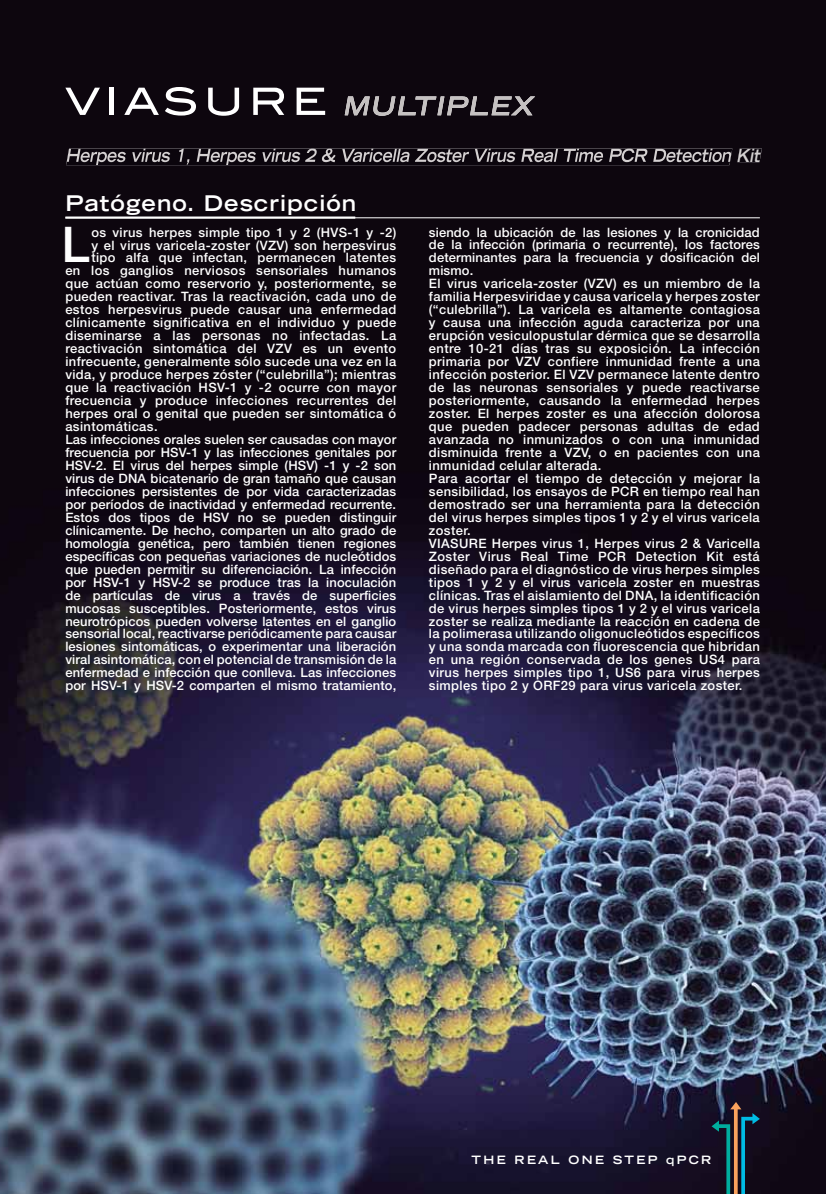
<style>
.page{position:relative;width:826px;height:1194px;background:#fff}
.page>*{position:absolute;margin:0;border:0;box-sizing:border-box;transform-origin:0 0}
.t1{font:500 49.35px "Helvetica Neue";color:#fff}
.t2{font:700 expanded 21.6px "Trade Gothic LT Std";letter-spacing:.05em;color:#fff}
.t3{font:italic 700 expanded 18px "Trade Gothic LT Std";color:#d4d0d1;scale:.84 1}
.t4{font:500 12.9px/12.9px "Helvetica Neue";letter-spacing:.03em;color:#fff}
.t5{font:500 12.9px "Helvetica Neue";letter-spacing:.01em;color:#fff}
.t6{font:700 expanded 11.55px "Trade Gothic LT Std";letter-spacing:.2em;color:#fff}
</style>
<div class="page">
<img style="left:0;top:0;width:826px;height:1194px">
<svg style="left:65px;top:88px;width:35px;height:27px"></svg>
<hr style="left:110px;top:88px;width:4px;height:27px;background:#fff">
<svg style="left:124px;top:88px;width:35px;height:27px"></svg>
<svg style="left:165px;top:87px;width:31px;height:29px"></svg>
<svg style="left:208px;top:88px;width:31px;height:28px"></svg>
<svg style="left:253px;top:88px;width:31px;height:27px"></svg>
<svg style="left:296px;top:88px;width:29px;height:27px"></svg>
<img style="left:66px;top:148px;width:666px;height:17px">
<img style="left:67px;top:148px;width:180px;height:17px">
<img style="left:737px;top:148px;width:25px;height:14px">
<img style="left:345px;top:96px;width:190px;height:20px">
<svg style="left:711px;top:1102px;width:48px;height:92px;background:#24333e"></svg>
<hr style="left:65px;top:216px;width:290px;height:3px;background:#fff">
<hr style="left:65px;top:217px;width:694px;height:1px;background:#fff">
<h2 class="t2" style="left:65px;top:195px;width:292px">Patógeno. Descripción</h2>
<h1 class="t1" style="left:62px;top:227px;width:30px">L</h1>
<p class="t4" style="left:91px;top:227px;width:306px">os virus herpes simple tipo 1 y 2 (HVS-1 y -2)</p>
<p class="t4" style="left:91px;top:240px;width:306px">y el virus varicela-zoster (VZV) son herpesvirus</p>
<p class="t4" style="left:91px;top:253px;width:306px">tipo alfa que infectan, permanecen latentes</p>
<p class="t4" style="left:65px;top:266px;width:332px">en los ganglios nerviosos sensoriales humanos</p>
<p class="t4" style="left:65px;top:279px;width:332px">que actúan como reservorio y, posteriormente, se</p>
<p class="t4" style="left:65px;top:292px;width:332px">pueden reactivar. Tras la reactivación, cada uno de</p>
<p class="t4" style="left:65px;top:304px;width:332px">estos herpesvirus puede causar una enfermedad</p>
<p class="t4" style="left:65px;top:317px;width:332px">clínicamente significativa en el individuo y puede</p>
<p class="t4" style="left:65px;top:330px;width:332px">diseminarse a las personas no infectadas. La</p>
<p class="t4" style="left:65px;top:343px;width:332px">reactivación sintomática del VZV es un evento</p>
<p class="t4" style="left:65px;top:356px;width:332px">infrecuente, generalmente sólo sucede una vez en la</p>
<p class="t4" style="left:65px;top:369px;width:332px">vida, y produce herpes zóster (“culebrilla”); mientras</p>
<p class="t4" style="left:65px;top:382px;width:332px">que la reactivación HSV-1 y -2 ocurre con mayor</p>
<p class="t4" style="left:65px;top:395px;width:332px">frecuencia y produce infecciones recurrentes del</p>
<p class="t4" style="left:65px;top:408px;width:332px">herpes oral o genital que pueden ser sintomática ó</p>
<p class="t4" style="left:65px;top:421px;width:94px">asintomáticas.</p>
<p class="t5" style="left:65px;top:435px;width:332px">Las infecciones orales suelen ser causadas con mayor</p>
<p class="t5" style="left:65px;top:448px;width:332px">frecuencia por HSV-1 y las infecciones genitales por</p>
<p class="t5" style="left:65px;top:461px;width:332px">HSV-2. El virus del herpes simple (HSV) -1 y -2 son</p>
<p class="t5" style="left:65px;top:474px;width:332px">virus de DNA bicatenario de gran tamaño que causan</p>
<p class="t5" style="left:65px;top:487px;width:332px">infecciones persistentes de por vida caracterizadas</p>
<p class="t5" style="left:65px;top:500px;width:332px">por períodos de inactividad y enfermedad recurrente.</p>
<p class="t5" style="left:65px;top:513px;width:332px">Estos dos tipos de HSV no se pueden distinguir</p>
<p class="t5" style="left:65px;top:525px;width:332px">clínicamente. De hecho, comparten un alto grado de</p>
<p class="t5" style="left:65px;top:538px;width:332px">homología genética, pero también tienen regiones</p>
<p class="t5" style="left:65px;top:551px;width:332px">específicas con pequeñas variaciones de nucleótidos</p>
<p class="t5" style="left:65px;top:564px;width:332px">que pueden permitir su diferenciación. La infección</p>
<p class="t5" style="left:65px;top:577px;width:332px">por HSV-1 y HSV-2 se produce tras la inoculación</p>
<p class="t5" style="left:65px;top:590px;width:332px">de partículas de virus a través de superficies</p>
<p class="t5" style="left:65px;top:603px;width:332px">mucosas susceptibles. Posteriormente, estos virus</p>
<p class="t5" style="left:65px;top:616px;width:332px">neurotrópicos pueden volverse latentes en el ganglio</p>
<p class="t5" style="left:65px;top:629px;width:332px">sensorial local, reactivarse periódicamente para causar</p>
<p class="t5" style="left:65px;top:642px;width:332px">lesiones sintomáticas, o experimentar una liberación</p>
<p class="t5" style="left:65px;top:655px;width:332px">viral asintomática, con el potencial de transmisión de la</p>
<p class="t5" style="left:65px;top:668px;width:332px">enfermedad e infección que conlleva. Las infecciones</p>
<p class="t5" style="left:65px;top:681px;width:332px">por HSV-1 y HSV-2 comparten el mismo tratamiento,</p>
<h3 class="t3" style="left:736px;top:148px;width:33px">Kit</h3>
<p class="t4" style="left:429px;top:227px;width:332px">siendo la ubicación de las lesiones y la cronicidad de la infección (primaria o recurrente), los factores determinantes para la frecuencia y dosificación del mismo.<br>El virus varicela-zoster (VZV) es un miembro de la familia Herpesviridae y causa varicela y herpes zoster (“culebrilla”). La varicela es altamente contagiosa y causa una infección aguda caracteriza por una erupción vesiculopustular dérmica que se desarrolla entre 10-21 días tras su exposición. La infección primaria por VZV confiere inmunidad frente a una infección posterior. El VZV permanece latente dentro de las neuronas sensoriales y puede reactivarse posteriormente, causando la enfermedad herpes zoster. El herpes zoster es una afección dolorosa que pueden padecer personas adultas de edad avanzada no inmunizados o con una inmunidad disminuida frente a VZV, o en pacientes con una inmunidad celular alterada.<br>Para acortar el tiempo de detección y mejorar la sensibilidad, los ensayos de PCR en tiempo real han demostrado ser una herramienta para la detección del virus herpes simples tipos 1 y 2 y el virus varicela zoster.<br>VIASURE Herpes virus 1, Herpes virus 2 &amp; Varicella Zoster Virus Real Time PCR Detection Kit está diseñado para el diagnóstico de virus herpes simples tipos 1 y 2 y el virus varicela zoster en muestras clínicas. Tras el aislamiento del DNA, la identificación de virus herpes simples tipos 1 y 2 y el virus varicela zoster se realiza mediante la reacción en cadena de la polimerasa utilizando oligonucleótidos específicos y una sonda marcada con fluorescencia que hibridan en una región conservada de los genes US4 para virus herpes simples tipo 1, US6 para virus herpes simples tipo 2 y ORF29 para virus varicela zoster.</p>
<p class="t6" style="left:471px;top:1155px;width:241px">THE REAL ONE STEP qPCR</p>
</div>
